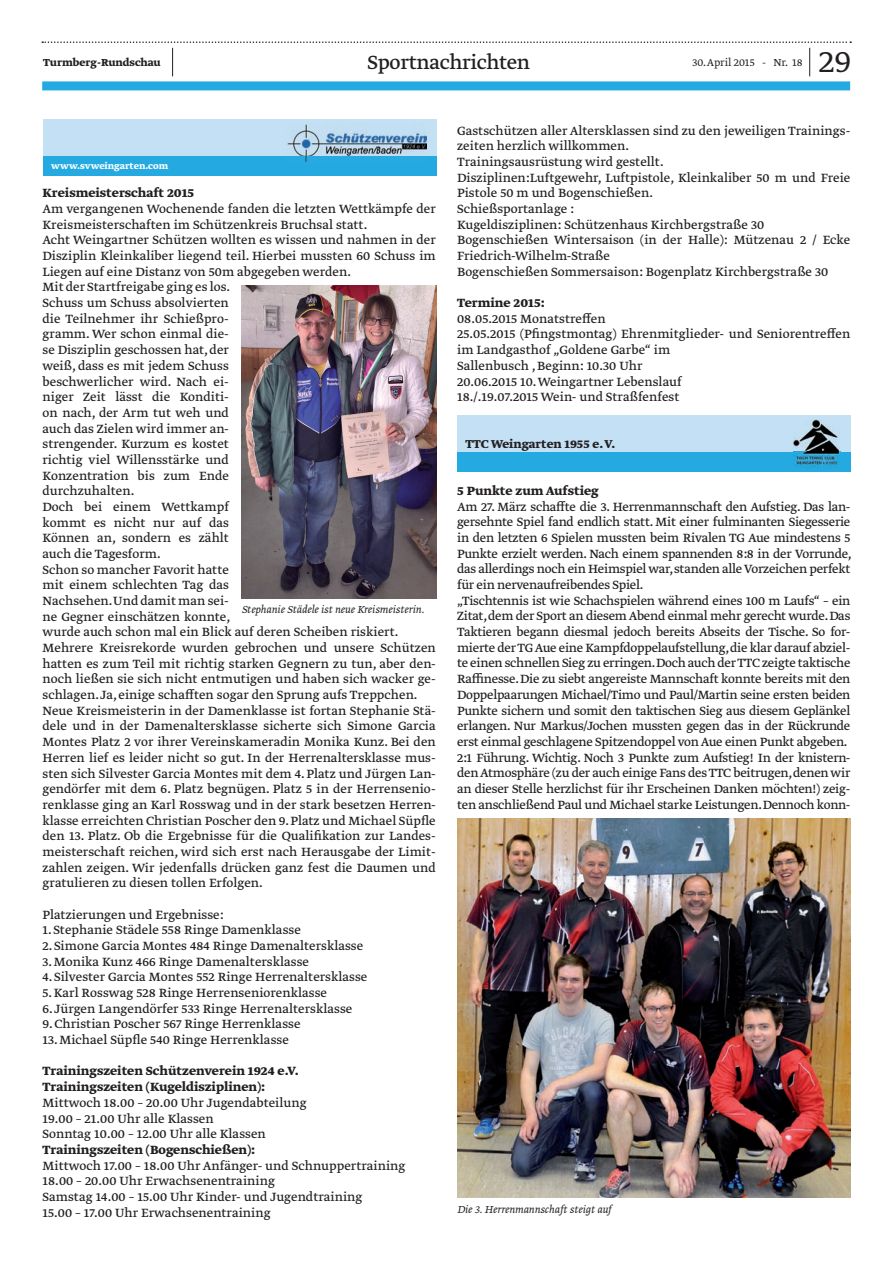
<style>
.page{position:relative;width:893px;height:1263px;background:#fff}
.page>*{position:absolute;margin:0;border:0;box-sizing:border-box;transform-origin:0 0}
.t1{font:300 36px "Greta Text Std";color:#231f20}
.t2{font:22.5px "Greta Text Std";letter-spacing:-.015em;color:#231f20}
.t3{font:14.1px/15.8px "Greta Text Std Regular Min";color:#231f20}
.t4{font:14.1px/15.8px "Greta Text Std Regular Min";letter-spacing:-.02em;color:#231f20}
.t5{font:700 14.1px/15.8px "Greta Text Std";color:#231f20}
.t6{font:700 13.5px "Greta Text Std";color:#231f20}
.t7{font:italic 300 12px "Greta Text Std";color:#231f20}
.t8{font:700 12px "Greta Text Std";color:#231f20}
.t9{font:300 12px "Greta Text Std";color:#231f20}
.t10{font:700 10.5px "Greta Text Std";color:#fff}
</style>
<div class="page">
<div style="left:42px;top:81px;width:808px;height:9px;background:#24aae1"></div>
<svg style="left:42px;top:41px;width:809px;height:35px"></svg>
<div style="left:43px;top:119px;width:393px;height:57px;background:#c3e0f4"></div>
<div style="left:43px;top:156px;width:393px;height:20px;background:#24aae1"></div>
<img style="left:286px;top:124px;width:141px;height:38px">
<img style="left:242px;top:285px;width:194px;height:313px">
<div style="left:457px;top:415px;width:393px;height:57px;background:#c3e0f4"></div>
<div style="left:457px;top:452px;width:393px;height:20px;background:#24aae1"></div>
<img style="left:794px;top:419px;width:47px;height:49px">
<img style="left:457px;top:819px;width:393px;height:378px">
<p class="t8" style="left:43px;top:56px;width:119px">Turmberg-Rundschau</p>
<p class="t9" style="left:692px;top:56px;width:112px">30. April 2015 - Nr. 18</p>
<h1 class="t1" style="left:819px;top:41px;width:33px">29</h1>
<h2 class="t2" style="left:368px;top:49px;width:164px">Sportnachrichten</h2>
<p class="t10" style="left:51px;top:159px;width:118px">www.svweingarten.com</p>
<p class="t5" style="left:43px;top:186px;width:153px">Kreismeisterschaft 2015</p>
<p class="t3" style="left:43px;top:202px;width:395px">Am vergangenen Wochenende fanden die letzten Wettkämpfe der Kreismeisterschaften im Schützenkreis Bruchsal statt.<br>Acht Weingartner Schützen wollten es wissen und nahmen in der Disziplin Kleinkaliber liegend teil. Hierbei mussten 60 Schuss im Liegen auf eine Distanz von 50m abgegeben werden.<br>Mit der Startfreigabe ging es los.<br>Schuss um Schuss absolvierten<br>die Teilnehmer ihr Schießpro-<br>gramm. Wer schon einmal die-<br>se Disziplin geschossen hat, der<br>weiß, dass es mit jedem Schuss<br>beschwerlicher wird. Nach ei-<br>niger Zeit lässt die Konditi-<br>on nach, der Arm tut weh und<br>auch das Zielen wird immer an-<br>strengender. Kurzum es kostet<br>richtig viel Willensstärke und<br>Konzentration bis zum Ende<br>durchzuhalten.<br>Doch bei einem Wettkampf<br>kommt es nicht nur auf das<br>Können an, sondern es zählt<br>auch die Tagesform.<br>Schon so mancher Favorit hatte<br>mit einem schlechten Tag das<br>Nachsehen.Und damit man sei-<br>ne Gegner einschätzen konnte,<br>wurde auch schon mal ein Blick auf deren Scheiben riskiert.<br>Mehrere Kreisrekorde wurden gebrochen und unsere Schützen hatten es zum Teil mit richtig starken Gegnern zu tun, aber den&shy;noch ließen sie sich nicht entmutigen und haben sich wacker ge&shy;schlagen. Ja, einige schafften sogar den Sprung aufs Treppchen.<br>Neue Kreismeisterin in der Damenklasse ist fortan Stephanie Stä&shy;dele und in der Damenaltersklasse sicherte sich Simone Garcia Montes Platz 2 vor ihrer Vereinskameradin Monika Kunz. Bei den Herren lief es leider nicht so gut. In der Herrenaltersklasse mus&shy;sten sich Silvester Garcia Montes mit dem 4. Platz und Jürgen Lan&shy;gendörfer mit dem 6. Platz begnügen. Platz 5 in der Herrensenio&shy;renklasse ging an Karl Rosswag und in der stark besetzen Herren&shy;klasse erreichten Christian Poscher den 9. Platz und Michael Süpfle den 13. Platz. Ob die Ergebnisse für die Qualifikation zur Landes&shy;meisterschaft reichen, wird sich erst nach Herausgabe der Limit&shy;zahlen zeigen. Wir jedenfalls drücken ganz fest die Daumen und gratulieren zu diesen tollen Erfolgen.</p>
<p class="t3" style="left:43px;top:907px;width:183px">Platzierungen und Ergebnisse:</p>
<p class="t3" style="left:43px;top:923px;width:260px">1. Stephanie Städele 558 Ringe Damenklasse</p>
<p class="t3" style="left:43px;top:939px;width:322px">2. Simone Garcia Montes 484 Ringe Damenaltersklasse</p>
<p class="t3" style="left:43px;top:954px;width:268px">3. Monika Kunz 466 Ringe Damenaltersklasse</p>
<p class="t3" style="left:43px;top:970px;width:326px">4. Silvester Garcia Montes 552 Ringe Herrenaltersklasse</p>
<p class="t3" style="left:43px;top:986px;width:286px">5. Karl Rosswag 528 Ringe Herrenseniorenklasse</p>
<p class="t3" style="left:43px;top:1001px;width:311px">6. Jürgen Langendörfer 533 Ringe Herrenaltersklasse</p>
<p class="t3" style="left:43px;top:1017px;width:260px">9. Christian Poscher 567 Ringe Herrenklasse</p>
<p class="t3" style="left:43px;top:1033px;width:248px">13. Michael Süpfle 540 Ringe Herrenklasse</p>
<p class="t5" style="left:43px;top:1064px;width:258px">Trainingszeiten Schützenverein 1924 e.V.<br>Trainingszeiten (Kugeldisziplinen):</p>
<p class="t3" style="left:43px;top:1095px;width:266px">Mittwoch 18.00 – 20.00 Uhr Jugendabteilung<br>19.00 – 21.00 Uhr alle Klassen<br>Sonntag 10.00 – 12.00 Uhr alle Klassen</p>
<p class="t5" style="left:43px;top:1142px;width:214px">Trainingszeiten (Bogenschießen):</p>
<p class="t3" style="left:43px;top:1158px;width:365px">Mittwoch 17.00 – 18.00 Uhr Anfänger- und Schnuppertraining 18.00 – 20.00 Uhr Erwachsenentraining<br>Samstag 14.00 – 15.00 Uhr Kinder- und Jugendtraining<br>15.00 – 17.00 Uhr Erwachsenentraining</p>
<p class="t7" style="left:242px;top:603px;width:184px">Stephanie Städele ist neue Kreismeisterin.</p>
<p class="t3" style="left:457px;top:123px;width:395px">Gastschützen aller Altersklassen sind zu den jeweiligen Trainings&shy;zeiten herzlich willkommen.<br>Trainingsausrüstung wird gestellt.<br>Disziplinen:Luftgewehr, Luftpistole, Kleinkaliber 50 m und Freie Pistole 50 m und Bogenschießen.<br>Schießsportanlage :<br>Kugeldisziplinen: Schützenhaus Kirchbergstraße 30<br>Bogenschießen Wintersaison (in der Halle): Mützenau 2 / Ecke Friedrich-Wilhelm-Straße<br>Bogenschießen Sommersaison: Bogenplatz Kirchbergstraße 30</p>
<p class="t5" style="left:457px;top:296px;width:89px">Termine 2015:</p>
<p class="t3" style="left:457px;top:311px;width:395px">08.05.2015 Monatstreffen<br>25.05.2015 (Pfingstmontag) Ehrenmitglieder- und Seniorentreffen im Landgasthof „Goldene Garbe“ im<br>Sallenbusch , Beginn: 10.30 Uhr<br>20.06.2015 10. Weingartner Lebenslauf<br>18./.19.07.2015 Wein- und Straßfenfest</p>
<p class="t6" style="left:465px;top:436px;width:152px">TTC Weingarten 1955 e. V.</p>
<p class="t5" style="left:457px;top:484px;width:143px">5 Punkte zum Aufstieg</p>
<p class="t4" style="left:457px;top:499px;width:396px">Am 27. März schaffte die 3. Herrenmannschaft den Aufstieg. Das lan&shy;gersehnte Spiel fand endlich statt. Mit einer fulminanten Siegesserie in den letzten 6 Spielen mussten beim Rivalen TG Aue mindestens 5<br>Punkte erzielt werden. Nach einem spannenden 8:8 in der Vorrunde, das allerdings noch ein Heimspiel war,standen alle Vorzeichen perfekt für ein nervenaufreibendes Spiel.<br>„Tischtennis ist wie Schachspielen während eines 100 m Laufs“ – ein Zitat, dem der Sport an diesem Abend einmal mehr gerecht wurde. Das Taktieren begann diesmal jedoch bereits Abseits der Tische. So for&shy;mierte der TG Aue eine Kampfdoppelaufstellung,die klar darauf abziel&shy;te einen schnellen Sieg zu erringen.Doch auch der TTC zeigte taktische Raffinesse. Die zu siebt angereiste Mannschaft konnte bereits mit den Doppelpaarungen Michael/Timo und Paul/Martin seine ersten beiden Punkte sichern und somit den taktischen Sieg aus diesem Geplänkel erlangen. Nur Markus/Jochen mussten gegen das in der Rückrunde erst einmal geschlagene Spitzendoppel von Aue einen Punkt abgeben.<br>2:1 Führung. Wichtig. Noch 3 Punkte zum Aufstieg! In der knistern&shy;den Atmosphäre (zu der auch einige Fans des TTC beitrugen,denen wir an dieser Stelle herzlichst für ihr Erscheinen Danken möchten!) zeig&shy;ten anschließend Paul und Michael starke Leistungen.Dennoch konn-</p>
<p class="t7" style="left:457px;top:1203px;width:156px">Die 3. Herrenmannschaft steigt auf</p>
</div>
